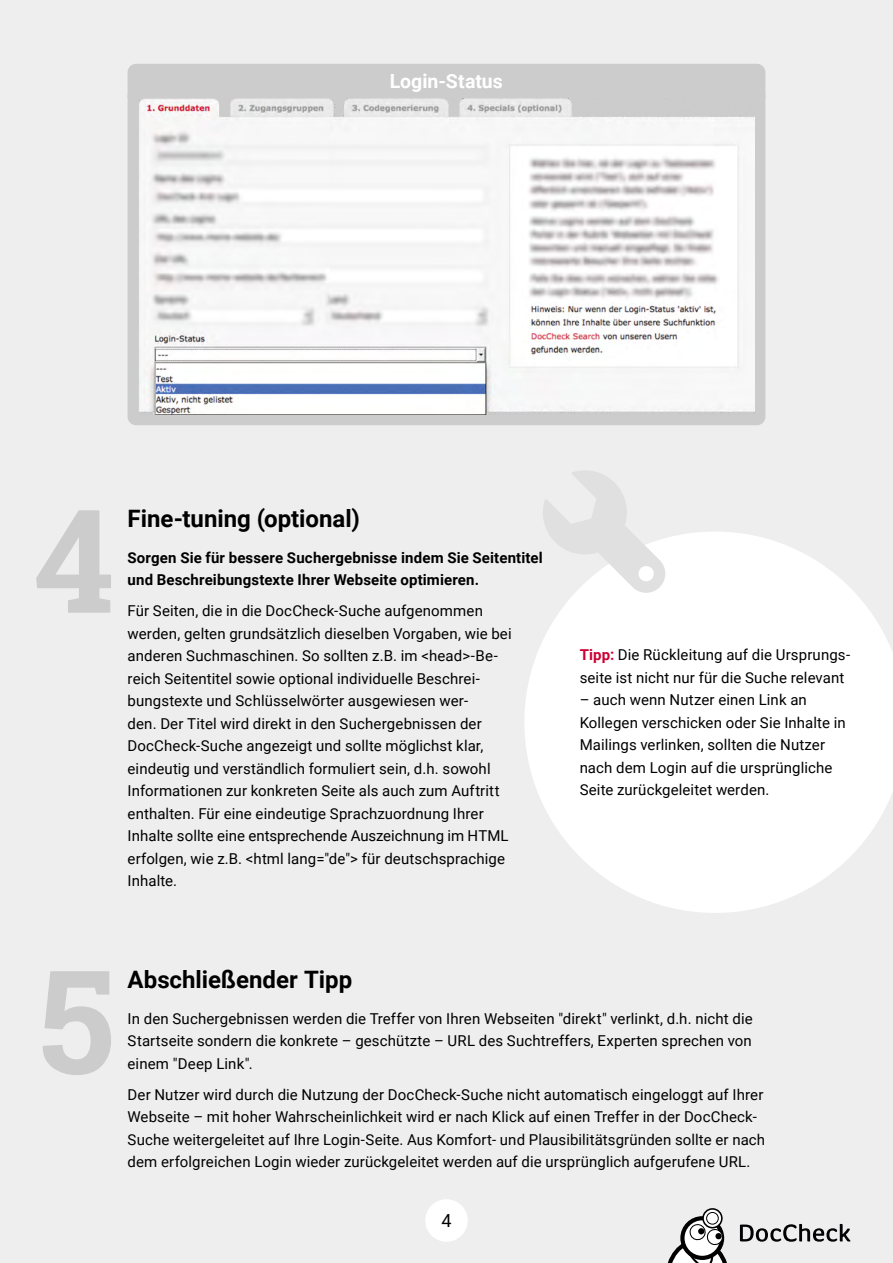
<style>
.page{position:relative;width:893px;height:1263px;background:#eee}
.page>*{position:absolute;margin:0;border:0;box-sizing:border-box;transform-origin:0 0}
.t1{font:700 144px "Roboto Slab";color:#ccc}
.t2{font:700 24px "Roboto";color:#000}
.t3{font:700 19.5px "Roboto";color:#fff}
.t4{font:18px "Roboto";color:#000}
.t5{font:15px/22.5px "Roboto";letter-spacing:.005em;color:#000}
.t6{font:700 15px/22.5px "Roboto";letter-spacing:.01em;color:#000}
.s1{font-weight:700;color:#c03}
</style>
<div class="page">
<svg style="left:740px;top:1224px;width:110px;height:18px"></svg>
<svg style="left:682px;top:1218px;width:40px;height:40px"></svg>
<div style="left:680px;top:1216px;width:44px;height:44px;border:4px solid #000;border-radius:50%"></div>
<svg style="left:703px;top:1209px;width:19px;height:19px"></svg>
<div style="left:702px;top:1208px;width:21px;height:20px;border:2px solid #000;border-radius:50%"></div>
<div style="left:707px;top:1212px;width:11px;height:12px;background:#fff;border-radius:50%"></div>
<div style="left:706px;top:1212px;width:13px;height:12px;border:1px solid #000;border-radius:50%"></div>
<svg style="left:667px;top:1224px;width:60px;height:39px"></svg>
<div style="left:128px;top:88px;width:637px;height:337px;background:#ccc;border-radius:9px"></div>
<img style="left:139px;top:98px;width:616px;height:317px">
<div style="left:128px;top:64px;width:637px;height:30px;background:#ccc"></div>
<svg style="left:525px;top:532px;width:368px;height:381px;fill:#fff"></svg>
<svg style="left:543px;top:471px;width:122px;height:122px"></svg>
<div style="left:425px;top:1199px;width:43px;height:43px;background:#fff;border-radius:50%"></div>
<h3 class="t3" style="left:390px;top:67px;width:115px">Login-Status</h3>
<h1 class="t1" style="left:34px;top:462px;width:83px">4</h1>
<h2 class="t2" style="left:128px;top:502px;width:234px">Fine-tuning (optional)</h2>
<p class="t6" style="left:128px;top:545px;width:417px">Sorgen Sie für bessere Suchergebnisse indem Sie Seitentitel und Beschreibungstexte Ihrer Webseite optimieren.</p>
<p class="t5" style="left:128px;top:599px;width:386px">Für Seiten, die in die DocCheck-Suche aufgenommen werden, gelten grundsätzlich dieselben Vorgaben, wie bei anderen Suchmaschinen. So sollten z.B. im &lt;head&gt;-Be&shy;reich Seitentitel sowie optional individuelle Beschrei&shy;bungstexte und Schlüsselwörter ausgewiesen wer-<br>den. Der Titel wird direkt in den Suchergebnissen der DocCheck-Suche angezeigt und sollte möglichst klar, eindeutig und verständlich formuliert sein, d.h. sowohl Informationen zur konkreten Seite als auch zum Auftritt enthalten. Für eine eindeutige Sprachzuordnung Ihrer Inhalte sollte eine entsprechende Auszeichnung im HTML erfolgen, wie z.B. &lt;html lang="de"&gt; für deutschsprachige Inhalte.</p>
<p class="t5" style="left:580px;top:643px;width:272px"><span class="s1">Tipp:</span> Die Rückleitung auf die Ursprungs&shy;seite ist nicht nur für die Suche relevant</p>
<p class="t5" style="left:580px;top:688px;width:268px">– auch wenn Nutzer einen Link an Kollegen verschicken oder Sie Inhalte in Mailings verlinken, sollten die Nutzer nach dem Login auf die ursprüngliche Seite zurückgeleitet werden.</p>
<h1 class="t1" style="left:38px;top:923px;width:78px">5</h1>
<h2 class="t2" style="left:128px;top:963px;width:226px">Abschließender Tipp</h2>
<p class="t5" style="left:128px;top:1006px;width:627px;text-align:justify">In den Suchergebnissen werden die Treffer von Ihren Webseiten "direkt" verlinkt, d.h. nicht die Startseite sondern die konkrete – geschützte – URL des Suchtreffers, Experten sprechen von einem "Deep Link".</p>
<p class="t5" style="left:128px;top:1082px;width:639px">Der Nutzer wird durch die Nutzung der DocCheck-Suche nicht automatisch eingeloggt auf Ihrer Webseite – mit hoher Wahrscheinlichkeit wird er nach Klick auf einen Treffer in der DocCheck-Suche weitergeleitet auf Ihre Login-Seite. Aus Komfort- und Plausibilitätsgründen sollte er nach dem erfolgreichen Login wieder zurückgeleitet werden auf die ursprünglich aufgerufene URL.</p>
<p class="t4" style="left:441px;top:1208px;width:12px">4</p>
</div>
